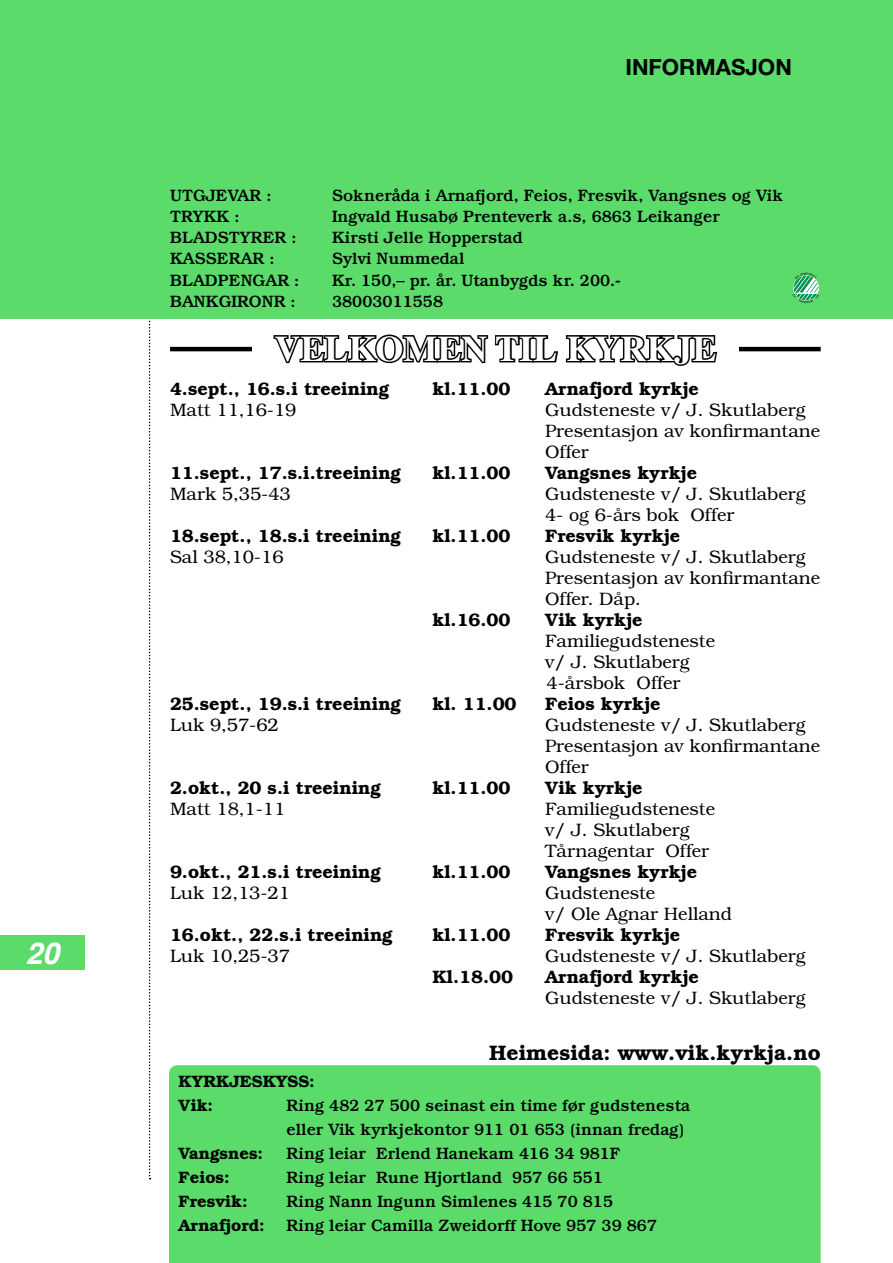
<style>
.page{position:relative;width:893px;height:1263px;background:#fff}
.page>*{position:absolute;margin:0;border:0;box-sizing:border-box;transform-origin:0 0}
.t1{font:700 36px "Times LT Std";color:#fff}
.t2{font:italic 700 30px "Helvetica";color:#fff}
.t3{font:700 22.35px "Helvetica Neue LT Std";color:#000}
.t4{font:600 21px "Bookman Std";color:#000}
.t5{font:300 18px/21px "Bookman Std";color:#000}
.t6{font:600 18px "Bookman Std";color:#000}
.t7{font:500 16.5px/24px "Bookman Std";color:#000}
.t8{font:600 16.5px/24px "Bookman Std";color:#000}
</style>
<div class="page">
<svg style="left:149px;top:320px;width:2px;height:859px"></svg>
<div style="left:0;top:935px;width:85px;height:34px;background:#5adb6a"></div>
<div style="left:0;top:0;width:893px;height:319px;background:#5adb6a"></div>
<div style="left:169px;top:1065px;width:652px;height:198px;background:#5adb6a"></div>
<hr style="left:170px;top:347px;width:651px;height:4px;background:#000">
<div style="left:252px;top:336px;width:487px;height:32px;background:#fff"></div>
<svg style="left:273px;top:334px;width:445px;height:32px"></svg>
<svg style="left:792px;top:273px;width:27px;height:30px"></svg>
<h2 class="t2" style="left:26px;top:928px;width:35px">20</h2>
<p class="t3" style="left:625px;top:53px;width:168px">INFORMASJON</p>
<p class="t7" style="left:170px;top:184px;width:103px">UTGJEVAR :</p>
<p class="t7" style="left:332px;top:184px;width:453px">Sokneråda i Arnafjord, Feios, Fresvik, Vangsnes og Vik</p>
<p class="t7" style="left:170px;top:205px;width:71px">TRYKK :</p>
<p class="t7" style="left:332px;top:205px;width:389px">Ingvald Husabø Prenteverk a.s, 6863 Leikanger</p>
<p class="t7" style="left:170px;top:226px;width:128px">BLADSTYRER :</p>
<p class="t7" style="left:332px;top:226px;width:192px">Kirsti Jelle Hopperstad</p>
<p class="t7" style="left:170px;top:247px;width:106px">KASSERAR :</p>
<p class="t7" style="left:332px;top:247px;width:134px">Sylvi Nummedal</p>
<p class="t7" style="left:170px;top:268px;width:131px">BLADPENGAR :</p>
<p class="t7" style="left:332px;top:268px;width:290px">Kr. 150,– pr. år. Utanbygds kr. 200.-</p>
<p class="t7" style="left:170px;top:289px;width:127px">BANKGIRONR :</p>
<p class="t7" style="left:332px;top:289px;width:113px">38003011558</p>
<h1 class="t1" style="left:274px;top:327px;width:443px">VELKOMEN TIL KYRKJE</h1>
<p class="t6" style="left:170px;top:378px;width:221px">4.sept., 16.s.i treeining</p>
<p class="t6" style="left:433px;top:378px;width:79px">kl.11.00</p>
<p class="t6" style="left:545px;top:378px;width:155px">Arnafjord kyrkje</p>
<p class="t5" style="left:170px;top:400px;width:128px">Matt 11,16-19</p>
<p class="t5" style="left:545px;top:400px;width:277px">Gudsteneste v/ J. Skutlaberg<br>Presentasjon av konfirmantane<br>Offer</p>
<p class="t6" style="left:170px;top:462px;width:232px">11.sept., 17.s.i.treeining</p>
<p class="t6" style="left:433px;top:462px;width:79px">kl.11.00</p>
<p class="t6" style="left:545px;top:462px;width:154px">Vangsnes kyrkje</p>
<p class="t5" style="left:170px;top:484px;width:122px">Mark 5,35-43</p>
<p class="t5" style="left:545px;top:484px;width:262px">Gudsteneste v/ J. Skutlaberg<br>4- og 6-års bok Offer</p>
<p class="t6" style="left:170px;top:525px;width:232px">18.sept., 18.s.i treeining</p>
<p class="t6" style="left:433px;top:525px;width:79px">kl.11.00</p>
<p class="t6" style="left:545px;top:525px;width:137px">Fresvik kyrkje</p>
<p class="t5" style="left:170px;top:547px;width:115px">Sal 38,10-16</p>
<p class="t5" style="left:545px;top:547px;width:277px">Gudsteneste v/ J. Skutlaberg<br>Presentasjon av konfirmantane<br>Offer. Dåp.</p>
<p class="t6" style="left:433px;top:609px;width:79px">kl.16.00</p>
<p class="t6" style="left:545px;top:609px;width:99px">Vik kyrkje</p>
<p class="t5" style="left:545px;top:631px;width:171px">Familiegudsteneste v/ J. Skutlaberg<br>4-årsbok Offer</p>
<p class="t6" style="left:170px;top:693px;width:232px">25.sept., 19.s.i treeining</p>
<p class="t6" style="left:433px;top:693px;width:85px">kl. 11.00</p>
<p class="t6" style="left:545px;top:693px;width:117px">Feios kyrkje</p>
<p class="t5" style="left:170px;top:715px;width:110px">Luk 9,57-62</p>
<p class="t5" style="left:545px;top:715px;width:277px">Gudsteneste v/ J. Skutlaberg<br>Presentasjon av konfirmantane<br>Offer</p>
<p class="t6" style="left:170px;top:777px;width:212px">2.okt., 20 s.i treeining</p>
<p class="t6" style="left:433px;top:777px;width:79px">kl.11.00</p>
<p class="t6" style="left:545px;top:777px;width:99px">Vik kyrkje</p>
<p class="t5" style="left:170px;top:799px;width:117px">Matt 18,1-11</p>
<p class="t5" style="left:545px;top:799px;width:171px">Familiegudsteneste v/ J. Skutlaberg<br>Tårnagentar Offer</p>
<p class="t6" style="left:170px;top:861px;width:212px">9.okt., 21.s.i treeining</p>
<p class="t6" style="left:433px;top:861px;width:79px">kl.11.00</p>
<p class="t6" style="left:545px;top:861px;width:154px">Vangsnes kyrkje</p>
<p class="t5" style="left:170px;top:883px;width:121px">Luk 12,13-21</p>
<p class="t5" style="left:545px;top:883px;width:188px">Gudsteneste<br>v/ Ole Agnar Helland</p>
<p class="t6" style="left:170px;top:924px;width:224px">16.okt., 22.s.i treeining</p>
<p class="t6" style="left:433px;top:924px;width:79px">kl.11.00</p>
<p class="t6" style="left:545px;top:924px;width:137px">Fresvik kyrkje</p>
<p class="t5" style="left:170px;top:946px;width:121px">Luk 10,25-37</p>
<p class="t5" style="left:545px;top:946px;width:262px">Gudsteneste v/ J. Skutlaberg</p>
<p class="t6" style="left:433px;top:966px;width:82px">Kl.18.00</p>
<p class="t6" style="left:545px;top:966px;width:155px">Arnafjord kyrkje</p>
<p class="t5" style="left:545px;top:988px;width:262px">Gudsteneste v/ J. Skutlaberg</p>
<p class="t4" style="left:489px;top:1040px;width:333px">Heimesida: www.vik.kyrkja.no</p>
<p class="t8" style="left:179px;top:1069px;width:138px">KYRKJESKYSS:<br>Vik:</p>
<p class="t7" style="left:287px;top:1093px;width:405px">Ring 482 27 500 seinast ein time før gudstenesta eller Vik kyrkjekontor 911 01 653 (innan fredag)</p>
<p class="t8" style="left:179px;top:1142px;width:86px">Vangsnes:</p>
<p class="t7" style="left:287px;top:1141px;width:335px">Ring leiar Erlend Hanekam 416 34 981F</p>
<p class="t8" style="left:179px;top:1166px;width:53px">Feios:</p>
<p class="t7" style="left:287px;top:1165px;width:318px">Ring leiar Rune Hjortland 957 66 551</p>
<p class="t8" style="left:179px;top:1190px;width:71px">Fresvik:</p>
<p class="t7" style="left:287px;top:1189px;width:328px">Ring Nann Ingunn Simlenes 415 70 815</p>
<p class="t8" style="left:179px;top:1214px;width:88px">Arnafjord:</p>
<p class="t7" style="left:287px;top:1213px;width:372px">Ring leiar Camilla Zweidorff Hove 957 39 867</p>
</div>
